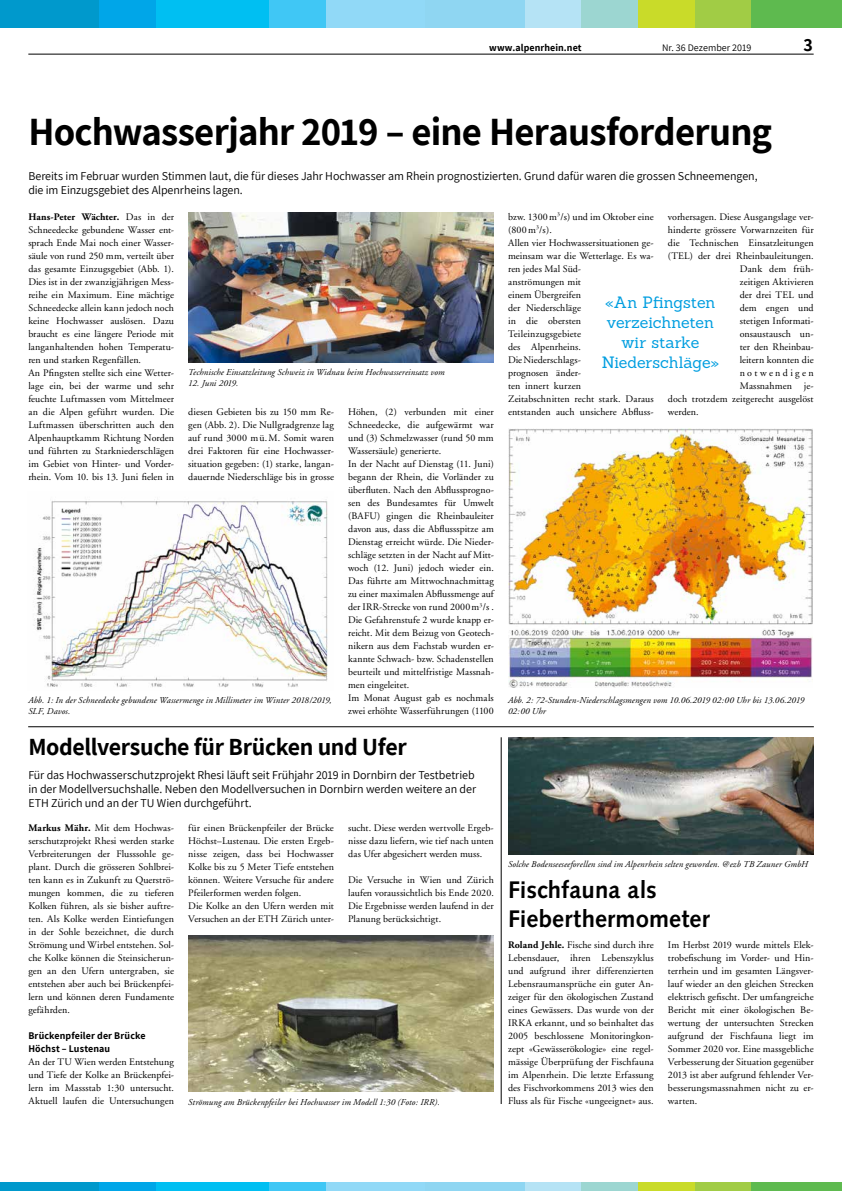
<style>
.page{position:relative;width:842px;height:1191px;background:#fff}
.page>*{position:absolute;margin:0;border:0;box-sizing:border-box;transform-origin:0 0}
.t1{font:700 39px "Assistant";letter-spacing:-.02em;color:#000}
.t2{font:700 24px "Assistant";letter-spacing:-.015em;color:#000}
.t3{font:700 24px/28.8px "Syntax";letter-spacing:.005em;color:#000}
.t4{font:700 18px "Assistant";color:#000}
.t5{font:16px/20px "Sanchez";letter-spacing:-.005em;color:#009ee0;text-align:center}
.t6{font:12px/14px "Assistant";letter-spacing:-.005em;color:#000}
.t7{font:10px/13px "Adobe Garamond";letter-spacing:.005em;color:#000;text-align:justify}
.t8{font:700 10px/13px "Assistant";letter-spacing:.01em;color:#000}
.t9{font:10px "Assistant";letter-spacing:.005em;color:#000}
.t10{font:10px "Adobe Garamond";letter-spacing:.23em;color:#000}
.t11{font:italic 9px/10.8px "Adobe Garamond";letter-spacing:.01em;color:#000}
.s1{font-weight:700}
</style>
<div class="page">
<div style="left:0;top:0;width:99px;height:28px;background:#09c"></div>
<div style="left:99px;top:0;width:57px;height:28px;background:#00a6e8"></div>
<div style="left:751px;top:0;width:91px;height:28px;background:#5eba4f"></div>
<div style="left:694px;top:0;width:57px;height:28px;background:#a1cc45"></div>
<div style="left:638px;top:0;width:56px;height:28px;background:#c9db29"></div>
<div style="left:581px;top:0;width:57px;height:28px;background:#9cd6d1"></div>
<div style="left:156px;top:0;width:57px;height:28px;background:#00bff2"></div>
<div style="left:213px;top:0;width:56px;height:28px;background:#00bff2"></div>
<div style="left:269px;top:0;width:57px;height:28px;background:#40c7f5"></div>
<div style="left:326px;top:0;width:99px;height:28px;background:#91d9f7"></div>
<div style="left:524px;top:0;width:57px;height:28px;background:#b5e3f5"></div>
<div style="left:425px;top:0;width:99px;height:28px;background:#8fd6f2"></div>
<hr style="left:28px;top:54px;width:786px;height:1px;background:#000">
<div style="left:0;top:1182px;width:99px;height:9px;background:#09c"></div>
<div style="left:99px;top:1182px;width:57px;height:9px;background:#00a6e8"></div>
<div style="left:751px;top:1182px;width:91px;height:9px;background:#5eba4f"></div>
<div style="left:694px;top:1182px;width:57px;height:9px;background:#a1cc45"></div>
<div style="left:638px;top:1182px;width:56px;height:9px;background:#c9db29"></div>
<div style="left:581px;top:1182px;width:57px;height:9px;background:#9cd6d1"></div>
<div style="left:156px;top:1182px;width:57px;height:9px;background:#00bff2"></div>
<div style="left:213px;top:1182px;width:56px;height:9px;background:#00bff2"></div>
<div style="left:269px;top:1182px;width:57px;height:9px;background:#40c7f5"></div>
<div style="left:326px;top:1182px;width:99px;height:9px;background:#91d9f7"></div>
<div style="left:524px;top:1182px;width:57px;height:9px;background:#b5e3f5"></div>
<div style="left:425px;top:1182px;width:99px;height:9px;background:#8fd6f2"></div>
<img style="left:188px;top:935px;width:306px;height:156px">
<img style="left:188px;top:212px;width:306px;height:151px">
<hr style="left:28px;top:726px;width:786px;height:1px;background:#000">
<hr style="left:501px;top:737px;width:1px;height:367px;background:#000">
<img style="left:508px;top:737px;width:306px;height:118px">
<img style="left:33px;top:501px;width:295px;height:187px">
<img style="left:508px;top:428px;width:305px;height:259px">
<p class="t8" style="left:489px;top:41px;width:94px">www.alpenrhein.net</p>
<p class="t9" style="left:662px;top:41px;width:91px">Nr. 36 Dezember 2019</p>
<h3 class="t4" style="left:803px;top:33px;width:11px">3</h3>
<h1 class="t1" style="left:28px;top:105px;width:745px">Hochwasserjahr 2019 – eine Herausforderung</h1>
<p class="t6" style="left:28px;top:168px;width:731px">Bereits im Februar wurden Stimmen laut, die für dieses Jahr Hochwasser am Rhein prognostizierten. Grund dafür waren die grossen Schneemengen, die im Einzugsgebiet des Alpenrheins lagen.</p>
<p class="t7" style="left:28px;top:210px;width:147px;text-align:left"><span class="s1">Hans-Peter Wächter.</span> Das in der Schneedecke gebundene Wasser ent&shy;sprach Ende Mai noch einer Wasser&shy;säule von rund 250 mm, verteilt über das gesamte Einzugsgebiet (Abb. 1).<br>Dies ist in der zwanzigjährigen Mess&shy;reihe ein Maximum. Eine mächtige Schneedecke allein kann jedoch noch keine Hochwasser auslösen. Dazu braucht es eine längere Periode mit langanhaltenden hohen Temperatu&shy;ren und starken Regenfällen.<br>An Pfingsten stellte sich eine Wetter&shy;lage ein, bei der warme und sehr feuchte Luftmassen vom Mittelmeer an die Alpen geführt wurden. Die Luftmassen überschritten auch den Alpenhauptkamm Richtung Norden und führten zu Starkniederschlägen im Gebiet von Hinter- und Vorder&shy;rhein. Vom 10. bis 13. Juni fielen in</p>
<p class="t7" style="left:508px;top:210px;width:147px;text-align:left">bzw. 1300m<sup>3</sup>/s) und im Oktober eine (800m<sup>3</sup>/s).<br>Allen vier Hochwassersituationen ge&shy;meinsam war die Wetterlage. Es wa&shy;ren jedes Mal Süd-<br>anströmungen mit<br>einem Übergreifen<br>der Niederschläge<br>in die obersten<br>Teileinzugsgebiete<br>des Alpenrheins.<br>Die Niederschlags-<br>prognosen änder-<br>ten innert kurzen<br>Zeitabschnitten recht stark. Daraus entstanden auch unsichere Abfluss-</p>
<p class="t7" style="left:668px;top:210px;width:147px">vorhersagen. Diese Ausgangslage ver-</p>
<p class="t7" style="left:668px;top:223px;width:147px">hinderte grössere Vorwarnzeiten für</p>
<p class="t7" style="left:668px;top:236px;width:147px">die Technischen Einsatzleitungen</p>
<p class="t7" style="left:668px;top:249px;width:147px">(TEL) der drei Rheinbauleitungen.</p>
<p class="t7" style="left:740px;top:262px;width:75px">Dank dem früh-</p>
<p class="t7" style="left:740px;top:275px;width:75px">zeitigen Aktivieren</p>
<p class="t7" style="left:740px;top:288px;width:75px">der drei TEL und</p>
<p class="t7" style="left:740px;top:301px;width:75px">dem engen und</p>
<p class="t7" style="left:740px;top:314px;width:75px">stetigen Informati-</p>
<p class="t7" style="left:740px;top:327px;width:75px">onsaustausch un-</p>
<p class="t7" style="left:740px;top:340px;width:75px">ter den Rheinbau-</p>
<p class="t7" style="left:740px;top:353px;width:75px">leitern konnten die</p>
<p class="t10" style="left:740px;top:367px;width:75px">notwendigen</p>
<p class="t7" style="left:740px;top:379px;width:75px">Massnahmen je-</p>
<p class="t7" style="left:668px;top:392px;width:147px">doch trotzdem zeitgerecht ausgelöst</p>
<p class="t7" style="left:668px;top:405px;width:32px">werden.</p>
<h3 class="t5" style="left:602px;top:292px;width:119px">«An Pfingsten verzeichneten wir starke<br>Niederschläge»</h3>
<p class="t11" style="left:188px;top:367px;width:258px">Technische Einsatzleitung Schweiz in Widnau beim Hochwassereinsatz vom</p>
<p class="t11" style="left:188px;top:378px;width:52px">12. Juni 2019.</p>
<p class="t7" style="left:188px;top:405px;width:147px">diesen Gebieten bis zu 150 mm Re&shy;gen (Abb. 2). Die Nullgradgrenze lag auf rund 3000 mü.M. Somit waren drei Faktoren für eine Hochwasser&shy;situation gegeben: (1) starke, langan&shy;dauernde Niederschläge bis in grosse</p>
<p class="t7" style="left:348px;top:405px;width:147px;text-align:left">Höhen, (2) verbunden mit einer Schneedecke, die aufgewärmt war und (3) Schmelzwasser (rund 50 mm Wassersäule) generierte.<br>In der Nacht auf Dienstag (11. Juni) begann der Rhein, die Vorländer zu überfluten. Nach den Abflussprogno&shy;sen des Bundesamtes für Umwelt (BAFU) gingen die Rheinbauleiter davon aus, dass die Abflussspitze am Dienstag erreicht würde. Die Nieder&shy;schläge setzten in der Nacht auf Mitt&shy;woch (12. Juni) jedoch wieder ein.<br>Das führte am Mittwochnachmittag zu einer maximalen Abflussmenge auf der IRR-Strecke von rund 2000m<sup>3</sup>/s .<br>Die Gefahrenstufe 2 wurde knapp er&shy;reicht. Mit dem Beizug von Geotech&shy;nikern aus dem Fachstab wurden er&shy;kannte Schwach- bzw. Schadenstellen beurteilt und mittelfristige Massnah&shy;men eingeleitet.<br>Im Monat August gab es nochmals zwei erhöhte Wasserführungen (1100</p>
<p class="t11" style="left:28px;top:695px;width:305px">Abb. 1: In der Schneedecke gebundene Wassermenge in Millimeter im Winter 2018/2019,<br>SLF, Davos.</p>
<p class="t11" style="left:508px;top:695px;width:298px">Abb. 2: 72-Stunden-Niederschlagsmengen vom 10.06.2019 02:00 Uhr bis 13.06.2019<br>02:00 Uhr</p>
<h2 class="t2" style="left:28px;top:730px;width:380px">Modellversuche für Brücken und Ufer</h2>
<p class="t6" style="left:28px;top:767px;width:449px;text-align:justify">Für das Hochwasserschutzprojekt Rhesi läuft seit Frühjahr 2019 in Dornbirn der Testbetrieb in der Modellversuchshalle. Neben den Modellversuchen in Dornbirn werden weitere an der ETH Zürich und an der TU Wien durchgeführt.</p>
<p class="t7" style="left:28px;top:821px;width:147px"><span class="s1">Markus Mähr.</span> Mit dem Hochwas&shy;serschutzprojekt Rhesi werden starke Verbreiterungen der Flusssohle ge&shy;plant. Durch die grösseren Sohlbrei&shy;ten kann es in Zukunft zu Querströ&shy;mungen kommen, die zu tieferen Kolken führen, als sie bisher auftre&shy;ten. Als Kolke werden Eintiefungen in der Sohle bezeichnet, die durch Strömung und Wirbel entstehen. Sol&shy;che Kolke können die Steinsicherun&shy;gen an den Ufern untergraben, sie entstehen aber auch bei Brückenpfei&shy;lern und können deren Fundamente gefährden.</p>
<p class="t8" style="left:28px;top:1029px;width:119px">Brückenpfeiler der Brücke<br>Höchst – Lustenau</p>
<p class="t7" style="left:28px;top:1055px;width:147px">An der TU Wien werden Entstehung und Tiefe der Kolke an Brückenpfei&shy;lern im Massstab 1:30 untersucht.<br>Aktuell laufen die Untersuchungen</p>
<p class="t7" style="left:188px;top:821px;width:147px;text-align:left">für einen Brückenpfeiler der Brücke Höchst–Lustenau. Die ersten Ergeb&shy;nisse zeigen, dass bei Hochwasser Kolke bis zu 5 Meter Tiefe entstehen können. Weitere Versuche für andere Pfeilerformen werden folgen.<br>Die Kolke an den Ufern werden mit Versuchen an der ETH Zürich unter-</p>
<p class="t7" style="left:348px;top:821px;width:147px">sucht. Diese werden wertvolle Ergeb&shy;nisse dazu liefern, wie tief nach unten das Ufer abgesichert werden muss.</p>
<p class="t7" style="left:348px;top:873px;width:147px">Die Versuche in Wien und Zürich laufen voraussichtlich bis Ende 2020.<br>Die Ergebnisse werden laufend in der Planung berücksichtigt.</p>
<p class="t11" style="left:188px;top:1096px;width:253px">Strömung am Brückenpfeiler bei Hochwasser im Modell 1:30 (Foto: IRR).</p>
<p class="t11" style="left:508px;top:859px;width:302px">Solche Bodenseeseeforellen sind im Alpenrhein selten geworden. @ezb TB Zauner GmbH</p>
<h2 class="t3" style="left:508px;top:875px;width:203px">Fischfauna als<br>Fieberthermometer</h2>
<p class="t7" style="left:508px;top:938px;width:147px"><span class="s1">Roland Jehle.</span> Fische sind durch ihre Lebensdauer, ihren Lebenszyklus und aufgrund ihrer differenzierten Lebensraumansprüche ein guter An&shy;zeiger für den ökologischen Zustand eines Gewässers. Das wurde von der IRKA erkannt, und so beinhaltet das 2005 beschlossene Monitoringkon&shy;zept «Gewässerökologie» eine regel&shy;mässige Überprüfung der Fischfauna im Alpenrhein. Die letzte Erfassung des Fischvorkommens 2013 wies den Fluss als für Fische «ungeeignet» aus.</p>
<p class="t7" style="left:668px;top:938px;width:147px">Im Herbst 2019 wurde mittels Elek&shy;trobefischung im Vorder- und Hin&shy;terrhein und im gesamten Längsver&shy;lauf wieder an den gleichen Strecken elektrisch gefischt. Der umfangreiche Bericht mit einer ökologischen Be&shy;wertung der untersuchten Strecken aufgrund der Fischfauna liegt im Sommer 2020 vor. Eine massgebliche Verbesserung der Situation gegenüber 2013 ist aber aufgrund fehlender Ver&shy;besserungsmassnahmen nicht zu er&shy;warten.</p>
</div>
